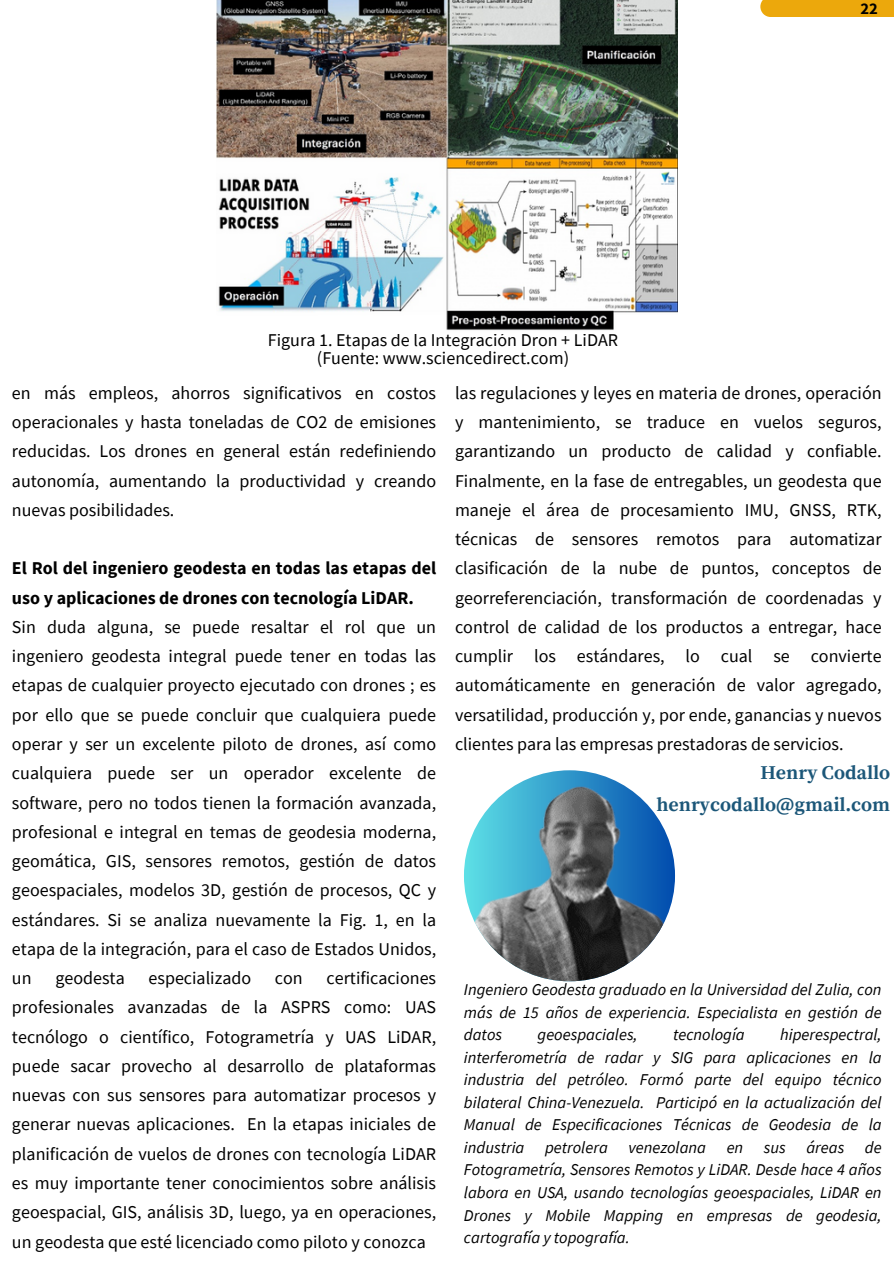
<style>
.page{position:relative;width:894px;height:1264px;background:#fff}
.page>*{position:absolute;margin:0;border:0;box-sizing:border-box;transform-origin:0 0}
.t1{font:700 19.5px/31.5px "Source Serif Pro";color:#1c5779;text-align:right}
.t2{font:18px/29.2px "Source Sans Pro";color:#000;text-align:justify}
.t3{font:700 18px/29.2px "Source Sans Pro";color:#000}
.t4{font:italic 16.5px/22.5px "Source Sans Pro";color:#000;text-align:justify}
.t5{font:700 16.5px "Source Sans Pro";color:#000}
</style>
<div class="page">
<img style="left:217px;top:0;width:460px;height:330px">
<img style="left:464px;top:770px;width:210px;height:211px;border-radius:50%">
<div style="left:760px;top:0;width:133px;height:17px;background:#eca80c"></div>
<p class="t5" style="left:860px;top:-2px;width:19px">22</p>
<p class="t2" style="left:268px;top:330px;width:351px;line-height:18px;text-align:center">Figura 1. Etapas de la Integración Dron + LiDAR (Fuente: www.sciencedirect.com)</p>
<p class="t2" style="left:12px;top:378px;width:425px">en más empleos, ahorros significativos en costos operacionales y hasta toneladas de CO2 de emisiones reducidas. Los drones en general están redefiniendo autonomía, aumentando la productividad y creando nuevas posibilidades.</p>
<p class="t2" style="left:455px;top:378px;width:428px">las regulaciones y leyes en materia de drones, operación y mantenimiento, se traduce en vuelos seguros, garantizando un producto de calidad y confiable.<br>Finalmente, en la fase de entregables, un geodesta que maneje el área de procesamiento IMU, GNSS, RTK, técnicas de sensores remotos para automatizar clasificación de la nube de puntos, conceptos de georreferenciación, transformación de coordenadas y control de calidad de los productos a entregar, hace cumplir los estándares, lo cual se convierte automáticamente en generación de valor agregado, versatilidad, producción y, por ende, ganancias y nuevos clientes para las empresas prestadoras de servicios.</p>
<p class="t1" style="left:656px;top:757px;width:235px">Henry Codallo henrycodallo@gmail.com</p>
<p class="t3" style="left:12px;top:553px;width:425px">El Rol del ingeniero geodesta en todas las etapas del uso y aplicaciones de drones con tecnología LiDAR.</p>
<p class="t2" style="left:12px;top:612px;width:425px">Sin duda alguna, se puede resaltar el rol que un ingeniero geodesta integral puede tener en todas las etapas de cualquier proyecto ejecutado con drones ; es por ello que se puede concluir que cualquiera puede operar y ser un excelente piloto de drones, así como cualquiera puede ser un operador excelente de software, pero no todos tienen la formación avanzada, profesional e integral en temas de geodesia moderna, geomática, GIS, sensores remotos, gestión de datos geoespaciales, modelos 3D, gestión de procesos, QC y estándares. Si se analiza nuevamente la Fig. 1, en la etapa de la integración, para el caso de Estados Unidos, un</p>
<p class="t2" style="left:12px;top:963px;width:425px;text-indent:314px">certificaciones profesionales avanzadas de la ASPRS como: UAS tecnólogo o científico, Fotogrametría y UAS LiDAR, puede sacar provecho al desarrollo de plataformas nuevas con sus sensores para automatizar procesos y generar nuevas aplicaciones. En la etapas iniciales de planificación de vuelos de drones con tecnología LiDAR es muy importante tener conocimientos sobre análisis geoespacial, GIS, análisis 3D, luego, ya en operaciones, un geodesta que esté licenciado como piloto y conozca</p>
<p class="t2" style="left:55px;top:963px;width:71px">geodesta</p>
<p class="t2" style="left:148px;top:963px;width:104px">especializado</p>
<p class="t2" style="left:275px;top:963px;width:29px">con</p>
<p class="t4" style="left:464px;top:978px;width:419px">Ingeniero Geodesta graduado en la Universidad del Zulia, con más de 15 años de experiencia. Especialista en gestión de datos</p>
<p class="t4" style="left:537px;top:1023px;width:101px">geoespaciales,</p>
<p class="t4" style="left:673px;top:1023px;width:73px">tecnología</p>
<p class="t4" style="left:464px;top:1023px;width:419px;text-indent:316px">hiperespectral, interferometría de radar y SIG para aplicaciones en la industria del petróleo. Formó parte del equipo técnico bilateral China-Venezuela. Participó en la actualización del Manual de Especificaciones Técnicas de Geodesia de la industria petrolera venezolana en sus áreas de Fotogrametría, Sensores Remotos y LiDAR. Desde hace 4 años labora en USA, usando tecnologías geoespaciales, LiDAR en Drones y Mobile Mapping en empresas de geodesia, cartografía y topografía.</p>
</div>
